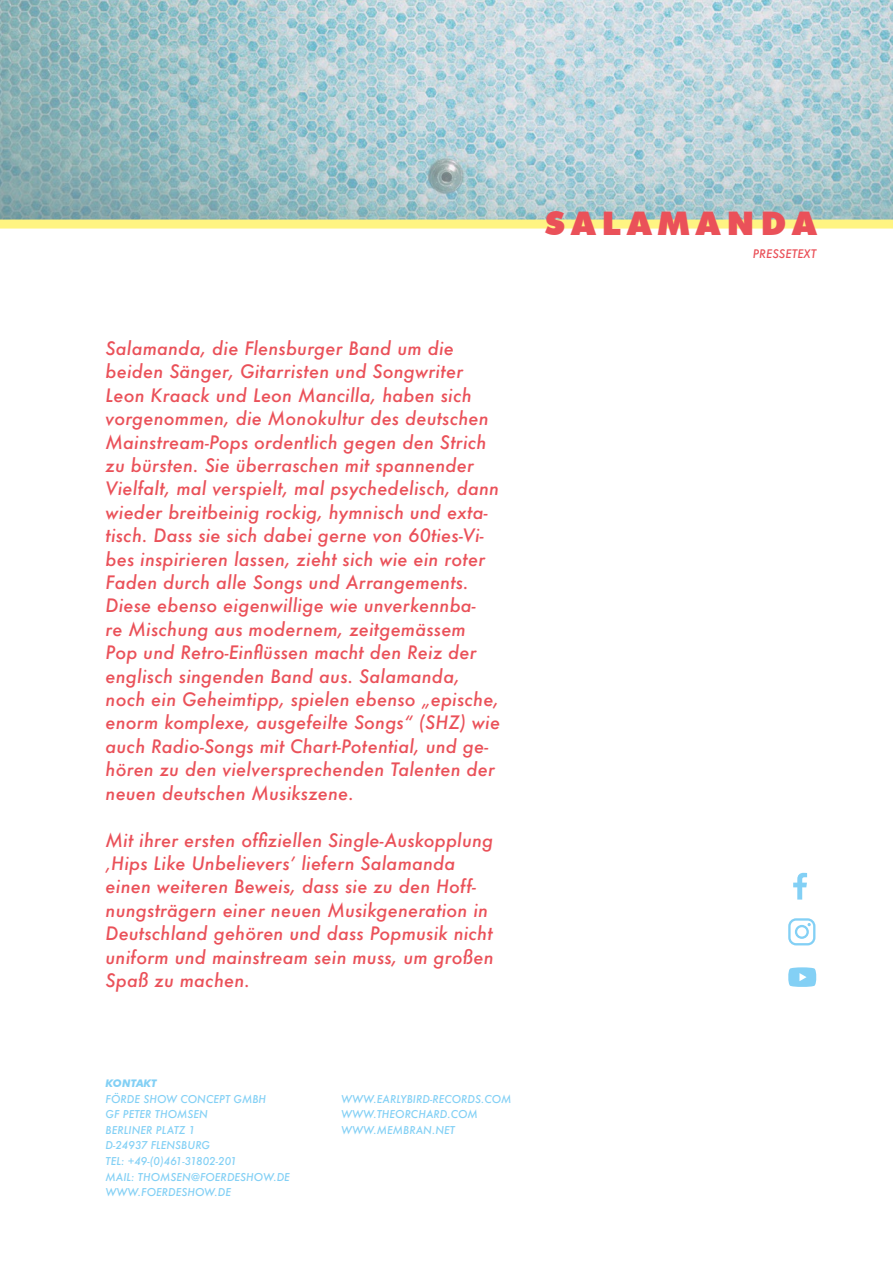
<style>
.page{position:relative;width:893px;height:1263px;background:#fff}
.page>*{position:absolute;margin:0;border:0;box-sizing:border-box;transform-origin:0 0}
.t1{font:900 32.55px "Futura BT";letter-spacing:.2em;color:#ea5159}
.t2{font:italic 500 18px/23.4px "Futura";letter-spacing:.01em;color:#ea5159}
.t3{font:italic 500 11.55px "Futura";letter-spacing:.01em;color:#ea5159}
.t4{font:italic 500 10.5px/15.6px "Futura";letter-spacing:.01em;color:#83d0f5}
.t5{font:italic 700 10.5px "Futura BT";letter-spacing:.01em;color:#83d0f5}
</style>
<div class="page">
<svg style="left:0;top:0;width:893px;height:229px;background:#adcbcc"></svg>
<svg style="left:793px;top:873px;width:14px;height:26px"></svg>
<svg style="left:788px;top:918px;width:27px;height:27px"></svg>
<svg style="left:788px;top:967px;width:29px;height:20px"></svg>
<p class="t2" style="left:106px;top:336px;width:396px">Salamanda, die Flensburger Band um die beiden Sänger, Gitarristen und Songwriter Leon Kraack und Leon Mancilla, haben sich vorgenommen, die Monokultur des deutschen Mainstream-Pops ordentlich gegen den Strich zu bürsten. Sie überraschen mit spannender Vielfalt, mal verspielt, mal psychedelisch, dann wieder breitbeinig rockig, hymnisch und exta&shy;tisch. Dass sie sich dabei gerne von 60ties-Vi&shy;bes inspirieren lassen, zieht sich wie ein roter Faden durch alle Songs und Arrangements.<br>Diese ebenso eigenwillige wie unverkennba-<br>re Mischung aus modernem, zeitgemässem Pop und Retro-Einflüssen macht den Reiz der englisch singenden Band aus. Salamanda, noch ein Geheimtipp, spielen ebenso „epische, enorm komplexe, ausgefeilte Songs“ (SHZ) wie auch Radio-Songs mit Chart-Potential, und ge&shy;hören zu den vielversprechenden Talenten der neuen deutschen Musikszene.</p>
<p class="t2" style="left:106px;top:828px;width:390px">Mit ihrer ersten offiziellen Single-Auskopplung ‚Hips Like Unbelievers’ liefern Salamanda einen weiteren Beweis, dass sie zu den Hoff&shy;nungsträgern einer neuen Musikgeneration in Deutschland gehören und dass Popmusik nicht uniform und mainstream sein muss, um großen Spaß zu machen.</p>
<h1 class="t1" style="left:545px;top:204px;width:273px">SALAMANDA</h1>
<p class="t3" style="left:753px;top:246px;width:65px">PRESSETEXT</p>
<p class="t5" style="left:106px;top:1077px;width:53px">KONTAKT</p>
<p class="t4" style="left:106px;top:1091px;width:186px">FÖRDE SHOW CONCEPT GMBH<br>GF PETER THOMSEN<br>BERLINER PLATZ 1<br>D-24937 FLENSBURG<br>TEL: +49-(0)461-31802-201<br>MAIL: THOMSEN@FOERDESHOW.DE<br>WWW.FOERDESHOW.DE</p>
<p class="t4" style="left:341px;top:1091px;width:172px">WWW.EARLYBIRD-RECORDS.COM<br>WWW.THEORCHARD.COM<br>WWW.MEMBRAN.NET</p>
</div>
